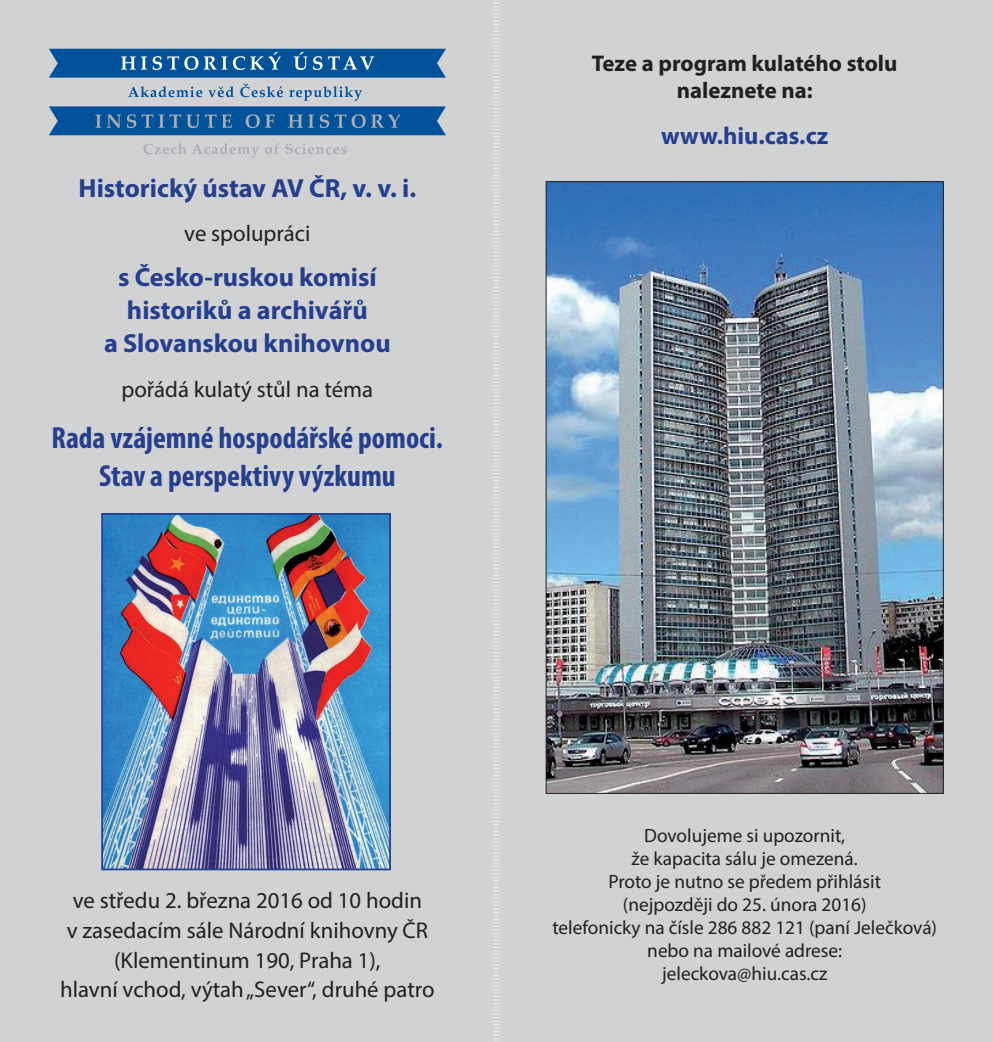
<style>
.page{position:relative;width:993px;height:1042px;background:#fff}
.page>*{position:absolute;margin:0;border:0;box-sizing:border-box;transform-origin:0 0}
.t1{font:700 condensed 30.62px/38.5px "Myriad Pro";color:#253f8e;text-align:center}
.t2{font:700 26.25px/33.2px "Myriad Pro";color:#253f8e;text-align:center}
.t3{font:700 24.5px "Myriad Pro";color:#253f8e}
.t4{font:22.75px/29.8px "Myriad Pro";color:#231f20;text-align:center}
.t5{font:700 22.75px/27.3px "Myriad Pro";color:#231f20;text-align:center}
.t6{font:19.25px/23.1px "Myriad Pro";color:#231f20;text-align:center}
</style>
<div class="page">
<div style="left:0;top:0;width:992px;height:1042px;background:#d1d2d4"></div>
<img style="left:104px;top:516px;width:284px;height:351px">
<div style="left:101px;top:513px;width:290px;height:357px;border:2px solid #253f8e"></div>
<svg style="left:49px;top:49px;width:397px;height:86px"></svg>
<svg style="left:143px;top:143px;width:43px;height:11px"></svg>
<svg style="left:192px;top:143px;width:67px;height:15px"></svg>
<svg style="left:265px;top:143px;width:14px;height:11px"></svg>
<svg style="left:285px;top:143px;width:61px;height:11px"></svg>
<img style="left:547px;top:183px;width:394px;height:609px">
<svg style="left:493px;top:3px;width:7px;height:1036px"></svg>
<h2 class="t2" style="left:78px;top:171px;width:339px">Historický ústav AV ČR, v. v. i.</h2>
<p class="t4" style="left:184px;top:218px;width:128px">ve spolupráci</p>
<h2 class="t2" style="left:104px;top:259px;width:288px">s Česko-ruskou komisí historiků a archivářů<br>a Slovanskou knihovnou</h2>
<p class="t4" style="left:121px;top:374px;width:253px">pořádá kulatý stůl na téma</p>
<h1 class="t1" style="left:52px;top:417px;width:393px">Rada vzájemné hospodářské pomoci.<br>Stav a perspektivy výzkumu</h1>
<p class="t5" style="left:591px;top:49px;width:307px">Teze a program kulatého stolu naleznete na:</p>
<p class="t3" style="left:661px;top:120px;width:168px">www.hiu.cas.cz</p>
<p class="t4" style="left:60px;top:885px;width:376px">ve středu 2. března 2016 od 10 hodin<br>v zasedacím sále Národní knihovny ČR (Klementinum 190, Praha 1),<br>hlavní vchod, výtah „Sever“, druhé patro</p>
<p class="t6" style="left:552px;top:823px;width:386px">Dovolujeme si upozornit,<br>že kapacita sálu je omezená.<br>Proto je nutno se předem přihlásit<br>(nejpozději do 25. února 2016)<br>telefonicky na čísle 286 882 121 (paní Jelečková) nebo na mailové adrese:<br>jeleckova@hiu.cas.cz</p>
</div>
